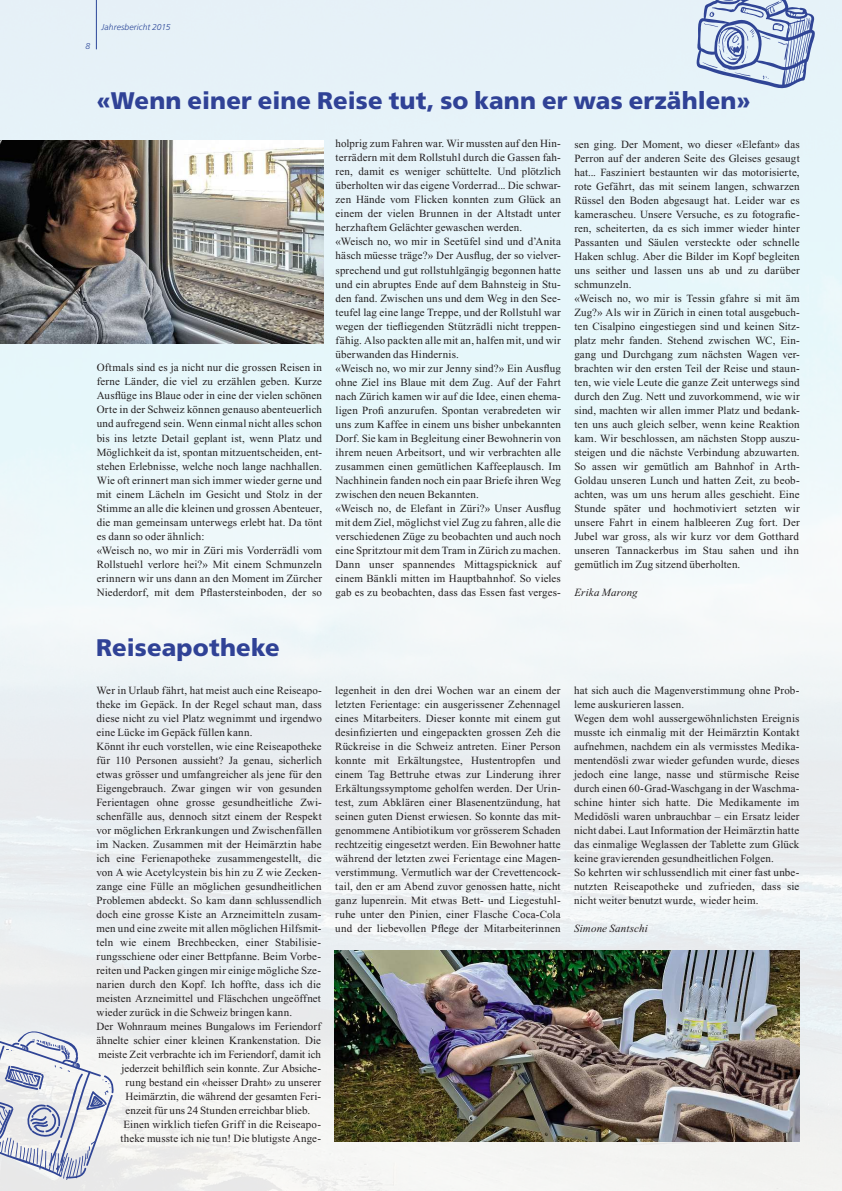
<style>
.page{position:relative;width:842px;height:1191px;background:#fff}
.page>*{position:absolute;margin:0;border:0;box-sizing:border-box;transform-origin:0 0}
.t1{font:900 24px "Frutiger";letter-spacing:.005em;color:#304296}
.t2{font:11px/14px "Times New Roman";letter-spacing:.01em;color:#231f20}
.t3{font:italic 11px "Times New Roman";letter-spacing:.01em;color:#231f20}
.t4{font:italic 300 8.5px "Frutiger";letter-spacing:.01em;color:#304296}
</style>
<div class="page">
<img style="left:0;top:0;width:842px;height:1191px">
<svg style="left:0;top:1031px;width:114px;height:149px"></svg>
<svg style="left:696px;top:0;width:119px;height:89px;background:#b1c0db"></svg>
<img style="left:334px;top:950px;width:466px;height:191px">
<img style="left:0;top:140px;width:323px;height:203px">
<p class="t4" style="left:86px;top:42px;width:6px">8</p>
<p class="t4" style="left:102px;top:23px;width:70px">Jahresbericht 2015</p>
<h1 class="t1" style="left:97px;top:86px;width:656px">«Wenn einer eine Reise tut, so kann er was erzählen»</h1>
<p class="t2" style="left:97px;top:362px;width:227px">Oftmals sind es ja nicht nur die grossen Reisen in ferne Länder, die viel zu erzählen geben. Kurze Ausflüge ins Blaue oder in eine der vielen schönen Orte in der Schweiz können genauso abenteuerlich und aufregend sein. Wenn einmal nicht alles schon bis ins letzte Detail geplant ist, wenn Platz und Möglichkeit da ist, spontan mitzuentscheiden, ent&shy;stehen Erlebnisse, welche noch lange nachhallen.<br>Wie oft erinnert man sich immer wieder gerne und mit einem Lächeln im Gesicht und Stolz in der Stimme an alle die kleinen und grossen Abenteuer, die man gemeinsam unterwegs erlebt hat. Da tönt es dann so oder ähnlich:<br>«Weisch no, wo mir in Züri mis Vorderrädli vom Rollstuehl verlore hei?» Mit einem Schmunzeln erinnern wir uns dann an den Moment im Zürcher Niederdorf, mit dem Pflastersteinboden, der so</p>
<p class="t2" style="left:336px;top:138px;width:227px">holprig zum Fahren war. Wir mussten auf den Hin&shy;terrädern mit dem Rollstuhl durch die Gassen fah&shy;ren, damit es weniger schüttelte. Und plötzlich überholten wir das eigene Vorderrad... Die schwar&shy;zen Hände vom Flicken konnten zum Glück an einem der vielen Brunnen in der Altstadt unter herzhaftem Gelächter gewaschen werden. «Weisch no, wo mir in Seetüfel sind und d’Anita häsch müesse träge?» Der Ausflug, der so vielver&shy;sprechend und gut rollstuhlgängig begonnen hatte und ein abruptes Ende auf dem Bahnsteig in Stu&shy;den fand. Zwischen uns und dem Weg in den See&shy;teufel lag eine lange Treppe, und der Rollstuhl war wegen der tiefliegenden Stützrädli nicht treppen&shy;fähig. Also packten alle mit an, halfen mit, und wir überwanden das Hindernis.<br>«Weisch no, wo mir zur Jenny sind?» Ein Ausflug ohne Ziel ins Blaue mit dem Zug. Auf der Fahrt nach Zürich kamen wir auf die Idee, einen ehema&shy;ligen Profi anzurufen. Spontan verabredeten wir uns zum Kaffee in einem uns bisher unbekannten Dorf. Sie kam in Begleitung einer Bewohnerin von ihrem neuen Arbeitsort, und wir verbrachten alle zusammen einen gemütlichen Kaffeeplausch. Im Nachhinein fanden noch ein paar Briefe ihren Weg zwischen den neuen Bekannten.<br>«Weisch no, de Elefant in Züri?» Unser Ausflug mit dem Ziel, möglichst viel Zug zu fahren, alle die verschiedenen Züge zu beobachten und auch noch eine Spritztour mitdem Tram in Zürich zu machen.<br>Dann unser spannendes Mittagspicknick auf einem Bänkli mitten im Hauptbahnhof. So vieles gab es zu beobachten, dass das Essen fast verges-</p>
<p class="t2" style="left:574px;top:138px;width:227px">sen ging. Der Moment, wo dieser «Elefant» das Perron auf der anderen Seite des Gleises gesaugt hat... Fasziniert bestaunten wir das motorisierte, rote Gefährt, das mit seinem langen, schwarzen Rüssel den Boden abgesaugt hat. Leider war es kamerascheu. Unsere Versuche, es zu fotografie&shy;ren, scheiterten, da es sich immer wieder hinter Passanten und Säulen versteckte oder schnelle Haken schlug. Aber die Bilder im Kopf begleiten uns seither und lassen uns ab und zu darüber schmunzeln.<br>«Weisch no, wo mir is Tessin gfahre si mit äm Zug?» Als wir in Zürich in einen total ausgebuch&shy;ten Cisalpino eingestiegen sind und keinen Sitz&shy;platz mehr fanden. Stehend zwischen WC, Ein&shy;gang und Durchgang zum nächsten Wagen ver&shy;brachten wir den ersten Teil der Reise und staun&shy;ten, wie viele Leute die ganze Zeit unterwegs sind durch den Zug. Nett und zuvorkommend, wie wir sind, machten wir allen immer Platz und bedank&shy;ten uns auch gleich selber, wenn keine Reaktion kam. Wir beschlossen, am nächsten Stopp auszu&shy;steigen und die nächste Verbindung abzuwarten.<br>So assen wir gemütlich am Bahnhof in Arth-Goldau unseren Lunch und hatten Zeit, zu beob&shy;achten, was um uns herum alles geschieht. Eine Stunde später und hochmotiviert setzten wir unsere Fahrt in einem halbleeren Zug fort. Der Jubel war gross, als wir kurz vor dem Gotthard unseren Tannackerbus im Stau sahen und ihn gemütlich im Zug sitzend überholten.</p>
<p class="t3" style="left:574px;top:586px;width:65px">Erika Marong</p>
<h1 class="t1" style="left:96px;top:633px;width:185px">Reiseapotheke</h1>
<p class="t2" style="left:97px;top:684px;width:227px">Wer in Urlaub fährt, hat meist auch eine Reiseapo-</p>
<p class="t2" style="left:97px;top:698px;width:227px">theke im Gepäck. In der Regel schaut man, dass</p>
<p class="t2" style="left:97px;top:712px;width:227px">diese nicht zu viel Platz wegnimmt und irgendwo</p>
<p class="t2" style="left:97px;top:726px;width:157px">eine Lücke im Gepäck füllen kann.</p>
<p class="t2" style="left:97px;top:740px;width:227px">Könnt ihr euch vorstellen, wie eine Reiseapotheke</p>
<p class="t2" style="left:97px;top:754px;width:227px">für 110 Personen aussieht? Ja genau, sicherlich</p>
<p class="t2" style="left:97px;top:768px;width:227px">etwas grösser und umfangreicher als jene für den</p>
<p class="t2" style="left:97px;top:782px;width:227px">Eigengebrauch. Zwar gingen wir von gesunden</p>
<p class="t2" style="left:97px;top:796px;width:227px">Ferientagen ohne grosse gesundheitliche Zwi-</p>
<p class="t2" style="left:97px;top:810px;width:227px">schenfälle aus, dennoch sitzt einem der Respekt</p>
<p class="t2" style="left:97px;top:824px;width:227px">vor möglichen Erkrankungen und Zwischenfällen</p>
<p class="t2" style="left:97px;top:838px;width:227px">im Nacken. Zusammen mit der Heimärztin habe</p>
<p class="t2" style="left:97px;top:852px;width:227px">ich eine Ferienapotheke zusammengestellt, die</p>
<p class="t2" style="left:97px;top:866px;width:227px">von A wie Acetylcystein bis hin zu Z wie Zecken-</p>
<p class="t2" style="left:97px;top:880px;width:226px">zange eine Fülle an möglichen gesundheitlichen</p>
<p class="t2" style="left:97px;top:894px;width:226px">Problemen abdeckt. So kam dann schlussendlich</p>
<p class="t2" style="left:97px;top:908px;width:227px">doch eine grosse Kiste an Arzneimitteln zusam-</p>
<p class="t2" style="left:97px;top:922px;width:227px">men und eine zweite mit allen möglichen Hilfsmit-</p>
<p class="t2" style="left:97px;top:936px;width:226px">teln wie einem Brechbecken, einer Stabilisie-</p>
<p class="t2" style="left:97px;top:950px;width:226px">rungsschiene oder einer Bettpfanne. Beim Vorbe-</p>
<p class="t2" style="left:97px;top:964px;width:226px">reiten und Packen gingen mir einige mögliche Sze-</p>
<p class="t2" style="left:97px;top:978px;width:226px">narien durch den Kopf. Ich hoffte, dass ich die</p>
<p class="t2" style="left:97px;top:992px;width:226px">meisten Arzneimittel und Fläschchen ungeöffnet</p>
<p class="t2" style="left:97px;top:1006px;width:197px">wieder zurück in die Schweiz bringen kann.</p>
<p class="t2" style="left:97px;top:1020px;width:226px">Der Wohnraum meines Bungalows im Feriendorf</p>
<p class="t2" style="left:97px;top:1034px;width:226px">ähnelte schier einer kleinen Krankenstation. Die</p>
<p class="t2" style="left:99px;top:1048px;width:224px">meiste Zeit verbrachte ich im Feriendorf, damit ich</p>
<p class="t2" style="left:122px;top:1062px;width:201px">jederzeit behilflich sein konnte. Zur Absiche-</p>
<p class="t2" style="left:126px;top:1076px;width:197px">rung bestand ein «heisser Draht» zu unserer</p>
<p class="t2" style="left:126px;top:1090px;width:197px">Heimärztin, die während der gesamten Feri-</p>
<p class="t2" style="left:126px;top:1104px;width:186px">enzeit für uns 24 Stunden erreichbar blieb.</p>
<p class="t2" style="left:124px;top:1118px;width:199px">Einen wirklich tiefen Griff in die Reiseapo-</p>
<p class="t2" style="left:121px;top:1132px;width:202px">theke musste ich nie tun! Die blutigste Ange-</p>
<p class="t2" style="left:335px;top:684px;width:227px;text-align:justify">legenheit in den drei Wochen war an einem der letzten Ferientage: ein ausgerissener Zehennagel eines Mitarbeiters. Dieser konnte mit einem gut desinfizierten und eingepackten grossen Zeh die Rückreise in die Schweiz antreten. Einer Person konnte mit Erkältungstee, Hustentropfen und einem Tag Bettruhe etwas zur Linderung ihrer Erkältungssymptome geholfen werden. Der Urin&shy;test, zum Abklären einer Blasenentzündung, hat seinen guten Dienst erwiesen. So konnte das mit&shy;genommene Antibiotikum vor grösserem Schaden rechtzeitig eingesetzt werden. Ein Bewohner hatte während der letzten zwei Ferientage eine Magen&shy;verstimmung. Vermutlich war der Crevettencock&shy;tail, den er am Abend zuvor genossen hatte, nicht ganz lupenrein. Mit etwas Bett- und Liegestuhl&shy;ruhe unter den Pinien, einer Flasche Coca-Cola und der liebevollen Pflege der Mitarbeiterinnen</p>
<p class="t2" style="left:574px;top:684px;width:227px">hat sich auch die Magenverstimmung ohne Prob&shy;leme auskurieren lassen.<br>Wegen dem wohl aussergewöhnlichsten Ereignis musste ich einmalig mit der Heimärztin Kontakt aufnehmen, nachdem ein als vermisstes Medika&shy;mentendösli zwar wieder gefunden wurde, dieses jedoch eine lange, nasse und stürmische Reise durch einen 60-Grad-Waschgang in der Waschma&shy;schine hinter sich hatte. Die Medikamente im Medidösli waren unbrauchbar – ein Ersatz leider nicht dabei. Laut Information der Heimärztin hatte das einmalige Weglassen der Tablette zum Glück keine gravierenden gesundheitlichen Folgen.<br>So kehrten wir schlussendlich mit einer fast unbe&shy;nutzten Reiseapotheke und zufrieden, dass sie nicht weiter benutzt wurde, wieder heim.</p>
<p class="t3" style="left:574px;top:922px;width:75px">Simone Santschi</p>
</div>
